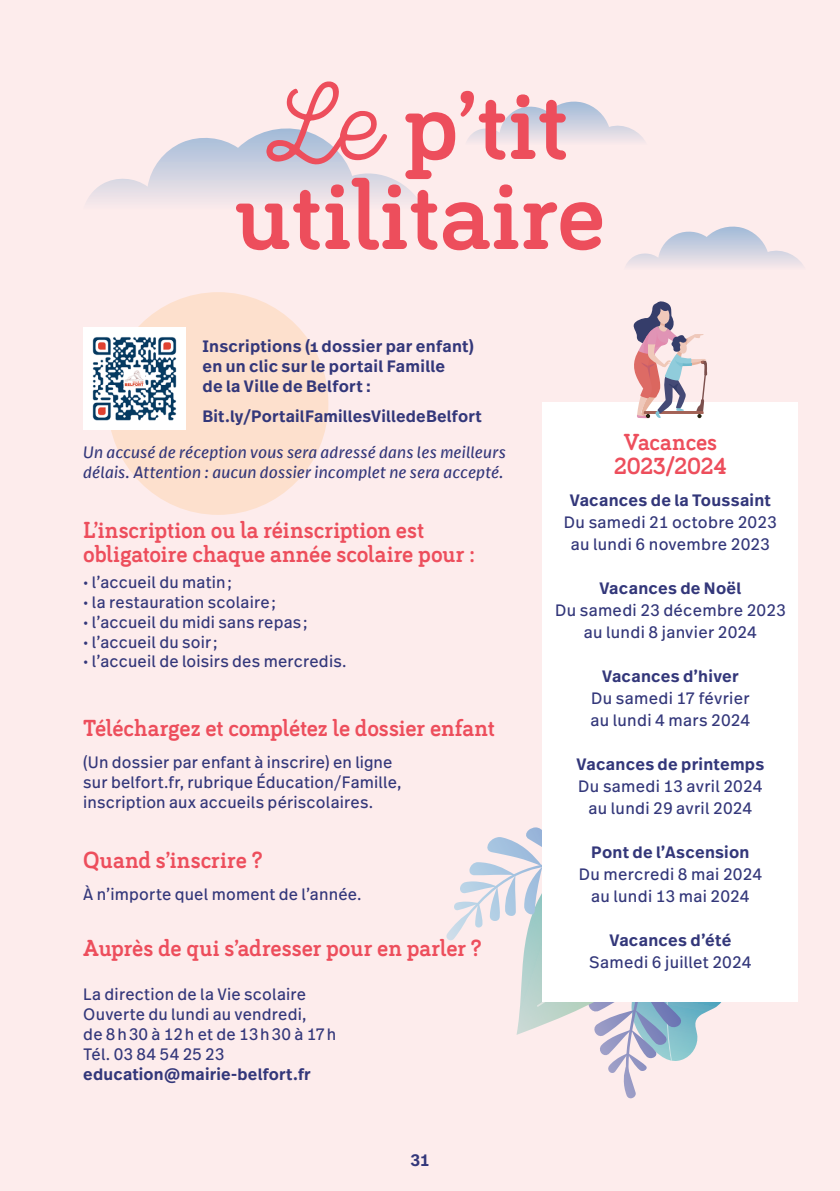
<style>
.page{position:relative;width:840px;height:1191px;background:#fff}
.page>*{position:absolute;margin:0;border:0;box-sizing:border-box;transform-origin:0 0}
.t1{font:700 100px/90px "Bariol Serif";color:#ed4e5c;text-align:center}
.sous-titres{font:700 24px/24px "Bariol Serif";letter-spacing:-.005em;color:#ed4e5c;text-align:center;scale:.96 1}
.sous-titres-2{font:16.4px/19.8px "Real Text Pro";letter-spacing:.01em;color:#33377a}
.body{font:16.4px/22px "Real Text Pro";letter-spacing:.015em;color:#33377a;text-align:center}
.sous-titres-3{font:italic 16.4px/19.8px "Real Text Pro";letter-spacing:.01em;color:#33377a}
.chapeau{font:600 16.4px/19.8px "Real Text Pro";letter-spacing:.02em;color:#33377a}
.sous-titres-4{font:600 16.4px "Real Text Pro";letter-spacing:.015em;color:#33377a}
.s1{font-family:"Local Brewery Two";font-weight:400}
.s2{font-weight:600}
</style>
<div class="page">
<div style="left:0;top:0;width:839px;height:1191px;background:#fdecec"></div>
<svg style="left:626px;top:226px;width:177px;height:40px"></svg>
<svg style="left:87px;top:128px;width:332px;height:74px"></svg>
<svg style="left:467px;top:101px;width:177px;height:40px"></svg>
<svg style="left:446px;top:827px;width:284px;height:272px"></svg>
<div style="left:108px;top:292px;width:220px;height:223px;background:#fde0cd;border-radius:50%"></div>
<img style="left:83px;top:327px;width:102px;height:102px">
<div style="left:542px;top:402px;width:256px;height:599px;background:#fff"></div>
<svg style="left:633px;top:301px;width:74px;height:118px"></svg>
<p class="t1" style="left:234px;top:76px;width:372px"><span class="s1">Le</span> p’tit utilitaire</p>
<p class="chapeau" style="left:202px;top:336px;width:273px">Inscriptions (1 dossier par enfant) en un clic sur le portail Famille<br>de la Ville de Belfort :</p>
<p class="sous-titres-4" style="left:202px;top:404px;width:281px">Bit.ly/PortailFamillesVilledeBelfort</p>
<p class="sous-titres-3" style="left:83px;top:442px;width:424px">Un accusé de réception vous sera adressé dans les meilleurs délais. Attention : aucun dossier incomplet ne sera accepté.</p>
<p class="sous-titres" style="left:83px;top:517px;width:409px;text-align:left">L’inscription ou la réinscription est obligatoire chaque année scolaire pour :</p>
<p class="sous-titres-2" style="left:83px;top:572px;width:150px">• l’accueil du matin;</p>
<p class="sous-titres-2" style="left:83px;top:592px;width:194px">• la restauration scolaire;</p>
<p class="sous-titres-2" style="left:83px;top:612px;width:226px">• l’accueil du midi sans repas;</p>
<p class="sous-titres-2" style="left:83px;top:631px;width:136px">• l’accueil du soir;</p>
<p class="sous-titres-2" style="left:83px;top:651px;width:264px">• l’accueil de loisirs des mercredis.</p>
<p class="sous-titres" style="left:83px;top:715px;width:430px">Téléchargez et complétez le dossier enfant</p>
<p class="sous-titres-2" style="left:83px;top:752px;width:319px">(Un dossier par enfant à inscrire) en ligne sur belfort.fr, rubrique Éducation/Famille, inscription aux accueils périscolaires.</p>
<p class="sous-titres" style="left:83px;top:847px;width:188px">Quand s’inscrire ?</p>
<p class="sous-titres-2" style="left:83px;top:884px;width:280px">À n’importe quel moment de l’année.</p>
<p class="sous-titres" style="left:83px;top:935px;width:416px">Auprès de qui s’adresser pour en parler ?</p>
<p class="sous-titres-2" style="left:83px;top:984px;width:254px">La direction de la Vie scolaire<br>Ouverte du lundi au vendredi,<br>de 8h30 à 12h et de 13h30 à 17h<br>Tél. 03 84 54 25 23 <span class="s2">education@mairie-belfort.fr</span></p>
<p class="chapeau" style="left:410px;top:1150px;width:21px">31</p>
<p class="sous-titres" style="left:613px;top:429px;width:119px">Vacances<br>2023/2024</p>
<p class="body" style="left:563px;top:489px;width:214px"><span class="s2">Vacances de la Toussaint<br></span>Du samedi 21 octobre 2023 au lundi 6 novembre 2023</p>
<p class="body" style="left:554px;top:577px;width:232px"><span class="s2">Vacances de Noël<br></span>Du samedi 23 décembre 2023 au lundi 8 janvier 2024</p>
<p class="body" style="left:590px;top:665px;width:161px"><span class="s2">Vacances d’hiver<br></span>Du samedi 17 février au lundi 4 mars 2024</p>
<p class="body" style="left:576px;top:753px;width:189px"><span class="s2">Vacances de printemps<br></span>Du samedi 13 avril 2024 au lundi 29 avril 2024</p>
<p class="body" style="left:578px;top:841px;width:185px"><span class="s2">Pont de l’Ascension<br></span>Du mercredi 8 mai 2024 au lundi 13 mai 2024</p>
<p class="body" style="left:589px;top:929px;width:164px"><span class="s2">Vacances d’été<br></span>Samedi 6 juillet 2024</p>
</div>
